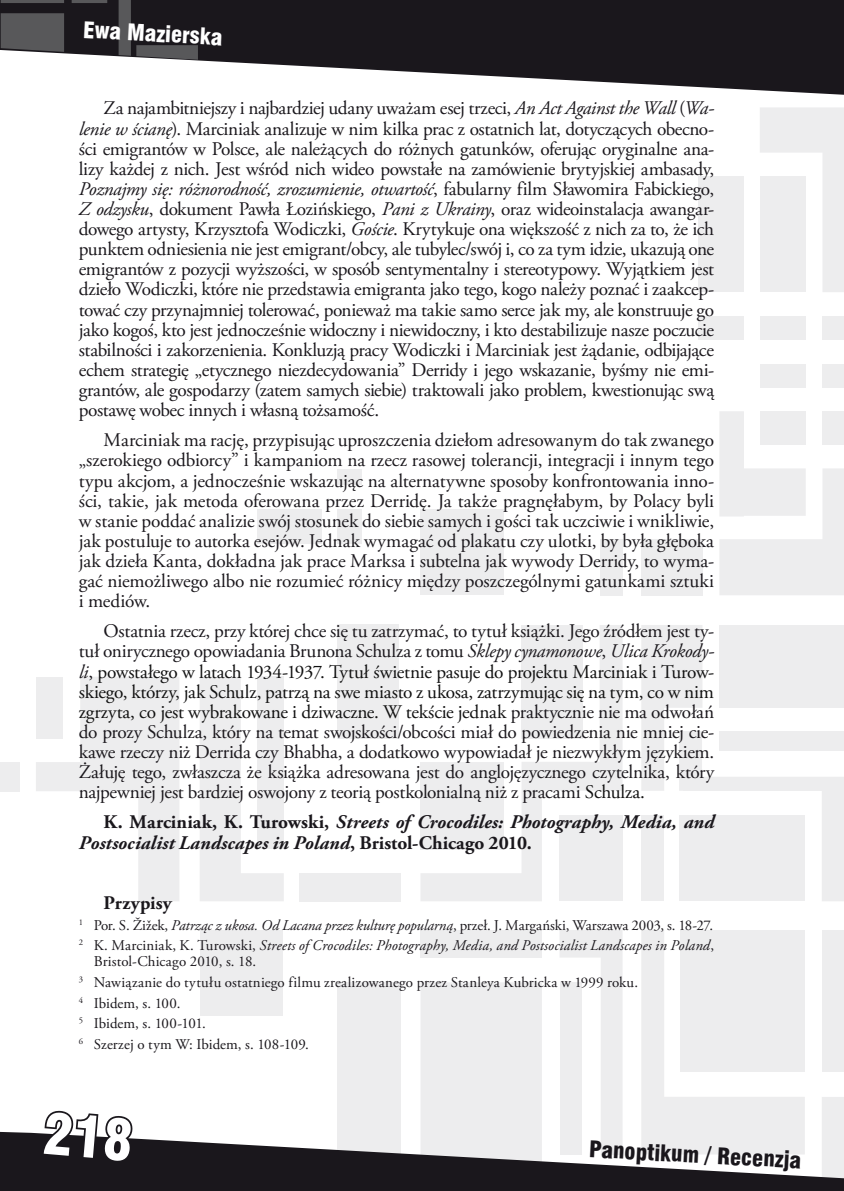
<style>
.page{position:relative;width:844px;height:1191px;background:#fff}
.page>*{position:absolute;margin:0;border:0;box-sizing:border-box;transform-origin:0 0}
.t1{font:21px "Swis 721 Blk Cn PL";color:#1a171c}
.t2{font:21px "Swis 721 Blk Cn PL";color:#fff}
.t3{font:19.25px/20.1px "Adobe Garamond Pro";letter-spacing:-.015em;color:#1a171c;text-align:justify}
.t4{font:italic 700 19.25px/20.1px "Adobe Garamond Pro";letter-spacing:.005em;color:#1a171c}
.t5{font:700 19.25px "Adobe Garamond Pro";letter-spacing:.01em;color:#1a171c}
.t6{font:italic 14.88px/20.7px "Adobe Garamond Pro";letter-spacing:.01em;color:#1a171c}
.t7{font:14.88px/20.7px "Adobe Garamond Pro";letter-spacing:.01em;color:#1a171c}
.s1{font-style:italic}
.s2{color:#111}
.s3{font-style:normal}
</style>
<div class="page">
<div style="left:697px;top:176px;width:46px;height:116px;background:#ededee"></div>
<div style="left:822px;top:316px;width:21px;height:24px;background:#ededee"></div>
<div style="left:759px;top:316px;width:46px;height:24px;background:#ededee"></div>
<div style="left:697px;top:316px;width:46px;height:24px;background:#ededee"></div>
<div style="left:822px;top:363px;width:21px;height:24px;background:#ededee"></div>
<div style="left:759px;top:363px;width:46px;height:24px;background:#ededee"></div>
<div style="left:599px;top:539px;width:23px;height:56px;background:#ededee"></div>
<div style="left:641px;top:539px;width:61px;height:56px;background:#ededee"></div>
<div style="left:299px;top:873px;width:102px;height:28px;background:#ededee"></div>
<div style="left:0;top:762px;width:20px;height:29px;background:#ededee"></div>
<div style="left:337px;top:982px;width:63px;height:209px;background:#ededee"></div>
<div style="left:200px;top:930px;width:82px;height:85px;background:#ededee"></div>
<div style="left:420px;top:509px;width:84px;height:86px;background:#ededee"></div>
<div style="left:257px;top:509px;width:65px;height:34px;background:#ededee"></div>
<div style="left:337px;top:509px;width:25px;height:34px;background:#ededee"></div>
<div style="left:337px;top:469px;width:25px;height:15px;background:#ededee"></div>
<div style="left:337px;top:624px;width:62px;height:114px;background:#ededee"></div>
<svg style="left:760px;top:107px;width:83px;height:185px"></svg>
<svg style="left:641px;top:625px;width:202px;height:276px"></svg>
<svg style="left:420px;top:625px;width:202px;height:276px;fill:#ededee"></svg>
<svg style="left:641px;top:930px;width:202px;height:200px"></svg>
<svg style="left:200px;top:676px;width:84px;height:225px"></svg>
<svg style="left:36px;top:677px;width:143px;height:224px"></svg>
<svg style="left:420px;top:930px;width:202px;height:200px"></svg>
<svg style="left:719px;top:411px;width:124px;height:184px"></svg>
<svg style="left:190px;top:0;width:653px;height:95px;fill:#1a171c"></svg>
<svg style="left:0;top:0;width:198px;height:60px;background:#414043"></svg>
<svg style="left:0;top:1130px;width:843px;height:61px;fill:#1a171c"></svg>
<svg style="left:40px;top:1110px;width:93px;height:81px"></svg>
<p class="t2" style="left:84px;top:16px;width:141px;rotate:3deg">Ewa Mazierska</p>
<p class="t3" style="left:79px;top:99px;width:636px;text-indent:25px">Za najambitniejszy i najbardziej udany uważam esej trzeci, <span class="s1">An Act Against the Wall</span> (<span class="s1">Wa&shy;lenie w ścianę</span>). Marciniak analizuje w nim kilka prac z ostatnich lat, dotyczących obecno&shy;ści emigrantów w Polsce, ale należących do różnych gatunków, oferując oryginalne ana&shy;lizy każdej z nich. Jest wśród nich wideo powstałe na zamówienie brytyjskiej ambasady, <span class="s1">Poznajmy się: różnorodność, zrozumienie, otwartość</span>, fabularny film Sławomira Fabickiego, <span class="s1">Z odzysku</span>, dokument Pawła Łozińskiego, <span class="s1">Pani z Ukrainy</span>, oraz wideoinstalacja awangar&shy;dowego artysty, Krzysztofa Wodiczki, <span class="s1">Goście</span>. Krytykuje ona większość z nich za to, że ich punktem odniesienia nie jest emigrant/obcy, ale tubylec/swój i, co za tym idzie, ukazują one emigrantów z pozycji wyższości, w sposób sentymentalny i stereotypowy. Wyjątkiem jest dzieło Wodiczki, które nie przedstawia emigranta jako tego, kogo należy poznać i zaakcep&shy;tować czy przynajmniej tolerować, ponieważ ma takie samo serce jak my, ale konstruuje go jako kogoś, kto jest jednocześnie widoczny i niewidoczny, i kto destabilizuje nasze poczucie stabilności i zakorzenienia. Konkluzją pracy Wodiczki i Marciniak jest żądanie, odbijające echem strategię „etycznego niezdecydowania” Derridy i jego wskazanie, byśmy nie emi&shy;grantów, ale gospodarzy (zatem samych siebie) traktowali jako problem, kwestionując swą postawę wobec innych i własną tożsamość.</p>
<p class="t3" style="left:79px;top:431px;width:636px;text-indent:25px">Marciniak ma rację, przypisując uproszczenia dziełom adresowanym do tak zwanego „szerokiego odbiorcy” i kampaniom na rzecz rasowej tolerancji, integracji i innym tego typu akcjom, a jednocześnie wskazując na alternatywne sposoby konfrontowania inno&shy;ści, takie, jak metoda oferowana przez Derridę. Ja także pragnęłabym, by Polacy byli w stanie poddać analizie swój stosunek do siebie samych i gości tak uczciwie i wnikliwie, jak postuluje to autorka esejów. Jednak wymagać od plakatu czy ulotki, by była głęboka jak dzieła Kanta, dokładna jak prace Marksa i subtelna jak wywody Derridy, to wyma&shy;gać niemożliwego albo nie rozumieć różnicy między poszczególnymi gatunkami sztuki i mediów.</p>
<p class="t3" style="left:79px;top:622px;width:636px;text-indent:25px">Ostatnia rzecz, przy której chce się tu zatrzymać, to tytuł książki. Jego źródłem jest ty&shy;tuł onirycznego opowiadania Brunona Schulza z tomu <span class="s1">Sklepy cynamonowe</span>, <span class="s1">Ulica Krokody&shy;li</span>, <span class="s2">powstałego w latach 1934-1937. Tytuł świetnie pasuje do projektu Marciniak i Turow&shy;skiego, którzy, jak Schulz, patrzą na swe miasto z ukosa, zatrzymując się na tym, co w nim zgrzyta, co jest wybrakowane i dziwaczne. W tekście jednak</span> praktycznie nie ma odwołań do prozy Schulza, który na temat swojskości/obcości miał do powiedzenia nie mniej cie&shy;kawe rzeczy niż Derrida czy Bhabha, a dodatkowo wypowiadał je niezwykłym językiem.<br>Żałuję tego, zwłaszcza że książka adresowana jest do anglojęzycznego czytelnika, który najpewniej jest bardziej oswojony z teorią postkolonialną niż z pracami <span class="s2">Schulza.</span></p>
<p class="t4" style="left:79px;top:812px;width:636px;text-indent:25px"><span class="s3">K. Marciniak, K. Turowski,</span> Streets of Crocodiles: Photography, Media, and<br>Postsocialist Landscapes in Poland<span class="s3">, Bristol-Chicago 2010.</span></p>
<p class="t5" style="left:104px;top:891px;width:70px">Przypisy</p>
<p class="t6" style="left:79px;top:915px;width:636px"><sup>1</sup> <span class="s3">Por. S. Žižek,</span> Patrząc z ukosa. Od Lacana przez kulturę popularną<span class="s3">, przeł. J. Margański, Warszawa 2003, s. 18-27.<br></span><sup>2</sup> <span class="s3">K. Marciniak, K. Turowski,</span> Streets of Crocodiles: Photography, Media, and Postsocialist Landscapes in Poland<span class="s3">,</span></p>
<p class="t7" style="left:79px;top:951px;width:560px;text-indent:15px">Bristol-Chicago 2010, s. 18.<br><sup>3</sup> Nawiązanie do tytułu ostatniego filmu zrealizowanego przez Stanleya Kubricka w 1999 roku.<br><sup>4</sup> Ibidem, s. 100.<br><sup>5</sup> Ibidem, s. 100-101.<br><sup>6</sup> Szerzej o tym W: Ibidem, s. 108-109.</p>
<p class="t1" style="left:590px;top:1135px;width:214px;rotate:3deg">Panoptikum / Recenzja</p>
</div>
